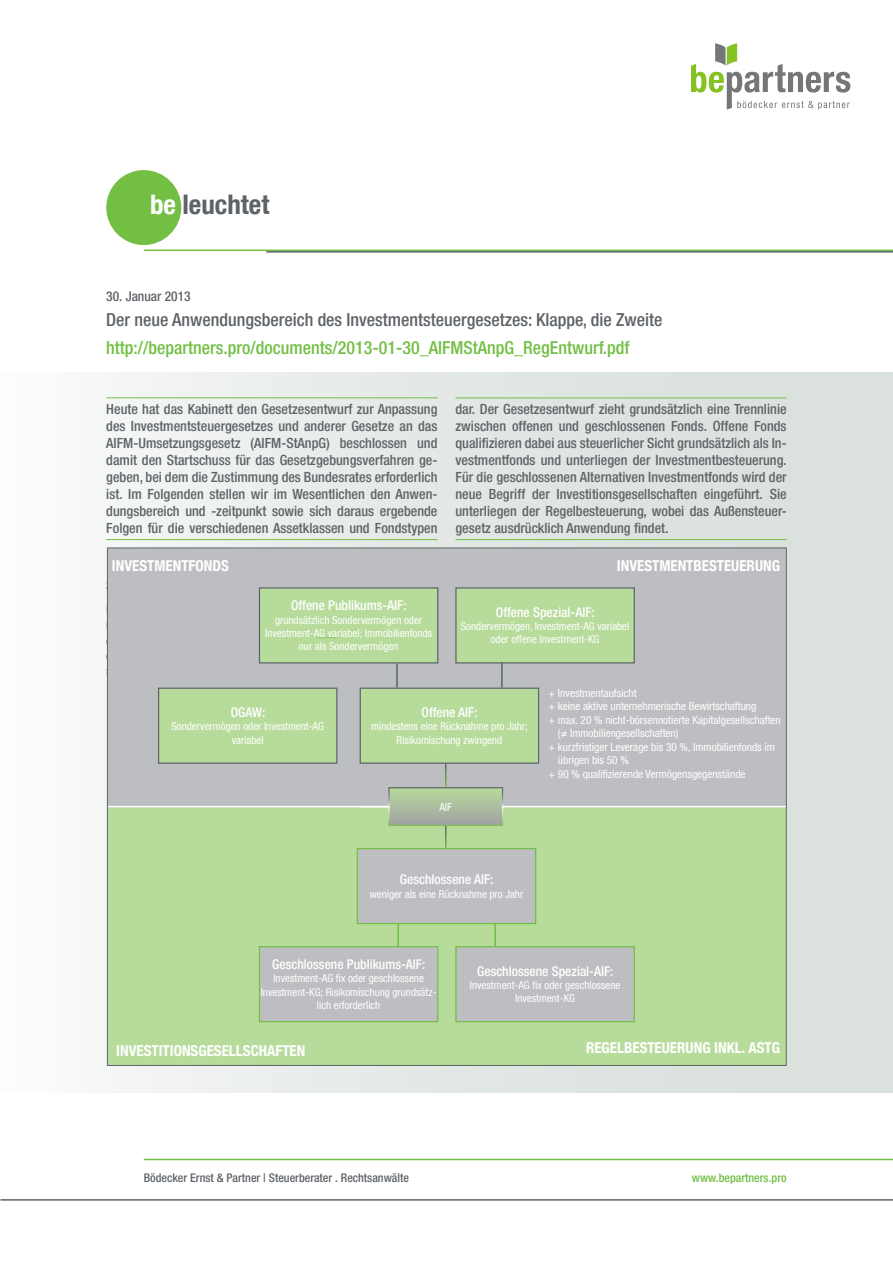
<style>
.page{position:relative;width:893px;height:1263px;background:#fff}
.page>*{position:absolute;margin:0;border:0;box-sizing:border-box;transform-origin:0 0}
.t1{font:700 condensed 27px "Helvetica Neue LT Com";color:#5e6368}
.t2{font:500 condensed 18px "Helvetica Neue LT Com";color:#5e6368}
.t3{font:500 condensed 18px "Helvetica Neue LT Com";color:#72bf44}
.t4{font:700 condensed 15px "Helvetica Neue LT Com";color:#fff}
.t5{font:500 condensed 14.1px/17px "Helvetica Neue LT Com";color:#5e6368;text-align:justify}
.t6{font:500 condensed 13.5px "Helvetica Neue LT Com";color:#fff}
.t7{font:500 condensed 13.5px "Helvetica Neue LT Com";color:#5e6368}
.t8{font:500 condensed 12px "Helvetica Neue LT Com";color:#5e6368}
.t9{font:500 condensed 12px "Helvetica Neue LT Com";color:#72bf44}
.t10{font:condensed 11.25px "Helvetica Neue LT Com";color:#fff}
.t11{font:condensed 10.95px/13.2px "Helvetica Neue LT Com";color:#fff;text-align:center}
.s1{color:#fff}
</style>
<div class="page">
<div style="left:107px;top:171px;width:73px;height:73px;background:#72bf44;border-radius:50%"></div>
<div style="left:106px;top:170px;width:75px;height:75px;border:2px solid #72bf44;border-radius:50%"></div>
<hr style="left:144px;top:249px;width:749px;height:2px;background:#72bf44">
<hr style="left:266px;top:251px;width:627px;height:2px;background:#5e6368">
<div style="left:0;top:372px;width:893px;height:721px;background:linear-gradient(to right,#f7f8f7,#d4dcd8)"></div>
<hr style="left:144px;top:1159px;width:749px;height:1px;background:#72bf44">
<hr style="left:0;top:1199px;width:893px;height:1px;background:#5e6368">
<svg style="left:691px;top:43px;width:159px;height:67px"></svg>
<hr style="left:106px;top:539px;width:331px;height:1px;background:#72bf44">
<hr style="left:106px;top:397px;width:331px;height:1px;background:#72bf44">
<hr style="left:455px;top:539px;width:332px;height:1px;background:#72bf44">
<hr style="left:455px;top:398px;width:332px;height:1px;background:#72bf44">
<div style="left:107px;top:548px;width:679px;height:259px;background:#bdbec1"></div>
<div style="left:107px;top:806px;width:680px;height:260px;background:#b7db9b;border:1px solid #5e6368"></div>
<svg style="left:445px;top:826px;width:1px;height:22px"></svg>
<hr style="left:108px;top:806px;width:678px;height:1px;background:#fff">
<svg style="left:445px;top:764px;width:1px;height:23px"></svg>
<svg style="left:390px;top:789px;width:111px;height:35px;background:#acbe9f"></svg>
<div style="left:357px;top:849px;width:179px;height:74px;background:#bdbec1"></div>
<div style="left:357px;top:848px;width:179px;height:76px;border:1px solid #72bf44"></div>
<div style="left:360px;top:688px;width:179px;height:75px;background:#b7db9b"></div>
<div style="left:360px;top:687px;width:179px;height:77px;border:1px solid #5e6368"></div>
<div style="left:159px;top:688px;width:178px;height:75px;background:#b7db9b"></div>
<div style="left:158px;top:687px;width:179px;height:77px;border:1px solid #5e6368"></div>
<div style="left:259px;top:947px;width:179px;height:75px;background:#bdbec1"></div>
<div style="left:259px;top:946px;width:179px;height:76px;border:1px solid #72bf44"></div>
<div style="left:456px;top:947px;width:178px;height:75px;background:#bdbec1"></div>
<div style="left:455px;top:946px;width:180px;height:76px;border:1px solid #72bf44"></div>
<div style="left:259px;top:588px;width:179px;height:75px;background:#b7db9b"></div>
<div style="left:259px;top:587px;width:179px;height:76px;border:1px solid #5e6368"></div>
<div style="left:456px;top:588px;width:178px;height:75px;background:#b7db9b"></div>
<div style="left:455px;top:587px;width:180px;height:76px;border:1px solid #5e6368"></div>
<svg style="left:317px;top:637px;width:20px;height:1px"></svg>
<hr style="left:396px;top:663px;width:2px;height:24px;background:#5e6368">
<svg style="left:398px;top:924px;width:1px;height:22px"></svg>
<hr style="left:494px;top:924px;width:2px;height:22px;background:#72bf44">
<hr style="left:501px;top:662px;width:2px;height:25px;background:#5e6368">
<h1 class="t1" style="left:150px;top:188px;width:121px"><span class="s1">BE</span> LEUCHTET</h1>
<p class="t7" style="left:106px;top:288px;width:86px">30. Januar 2013</p>
<p class="t2" style="left:106px;top:309px;width:558px">Der neue Anwendungsbereich des Investmentsteuergesetzes: Klappe, die Zweite</p>
<p class="t3" style="left:106px;top:337px;width:525px">http://bepartners.pro/documents/2013-01-30_AIFMStAnpG_RegEntwurf.pdf</p>
<p class="t5" style="left:106px;top:401px;width:333px">Heute hat das Kabinett den Gesetzesentwurf zur Anpassung des Investmentsteuergesetzes und anderer Gesetze an das AIFM-Umsetzungsgesetz (AIFM-StAnpG) beschlossen und damit den Startschuss für das Gesetzgebungsverfahren ge&shy;geben, bei dem die Zustimmung des Bundesrates erforderlich ist. Im Folgenden stellen wir im Wesentlichen den Anwen&shy;dungsbereich und -zeitpunkt sowie sich daraus ergebende Folgen für die verschiedenen Assetklassen und Fondstypen</p>
<p class="t5" style="left:455px;top:401px;width:333px">dar. Der Gesetzesentwurf zieht grundsätzlich eine Trennlinie zwischen offenen und geschlossenen Fonds. Offene Fonds qualifizieren dabei aus steuerlicher Sicht grundsätzlich als In&shy;vestmentfonds und unterliegen der Investmentbesteuerung.<br>Für die geschlossenen Alternativen Investmentfonds wird der neue Begriff der Investitionsgesellschaften eingeführt. Sie unterliegen der Regelbesteuerung, wobei das Außensteuer&shy;gesetz ausdrücklich Anwendung findet.</p>
<p class="t4" style="left:112px;top:556px;width:118px">INVESTMENTFONDS</p>
<p class="t4" style="left:617px;top:556px;width:165px">INVESTMENTBESTEUERUNG</p>
<p class="t6" style="left:291px;top:598px;width:117px">Offene Publikums-AIF:</p>
<p class="t11" style="left:265px;top:613px;width:168px">grundsätzlich Sondervermögen oder<br>Investment-AG variabel; Immobilienfonds nur als Sondervermögen</p>
<p class="t6" style="left:496px;top:604px;width:100px">Offene Spezial-AIF:</p>
<p class="t11" style="left:461px;top:620px;width:170px">Sondervermögen, Investment-AG variabel oder offene Investment-KG</p>
<p class="t6" style="left:231px;top:704px;width:36px">OGAW:</p>
<p class="t11" style="left:171px;top:720px;width:154px">Sondervermögen oder Investment-AG variabel</p>
<p class="t6" style="left:422px;top:704px;width:58px">Offene AIF:</p>
<p class="t11" style="left:371px;top:720px;width:158px">mindestens eine Rücknahme pro Jahr;<br>Risikomischung zwingend</p>
<p class="t11" style="left:439px;top:800px;width:14px">AIF</p>
<p class="t10" style="left:548px;top:686px;width:90px">+ Investmentaufsicht</p>
<p class="t10" style="left:548px;top:699px;width:209px">+ keine aktive unternehmerische Bewirtschaftung</p>
<p class="t10" style="left:548px;top:713px;width:234px">+ max. 20 % nicht-börsennotierte Kapitalgesellschaften</p>
<p class="t10" style="left:558px;top:726px;width:122px">(≠ Immobiliengesellschaften)</p>
<p class="t10" style="left:548px;top:740px;width:228px">+ kurzfristiger Leverage bis 30 %, Immobilienfonds im</p>
<p class="t10" style="left:558px;top:753px;width:72px">übrigen bis 50 %</p>
<p class="t10" style="left:548px;top:767px;width:199px">+ 90 % qualifizierende Vermögensgegenstände</p>
<p class="t6" style="left:400px;top:871px;width:95px">Geschlossene AIF:</p>
<p class="t11" style="left:370px;top:887px;width:155px">weniger als eine Rücknahme pro Jahr</p>
<p class="t6" style="left:272px;top:956px;width:155px">Geschlossene Publikums-AIF:</p>
<p class="t11" style="left:261px;top:972px;width:177px">Investment-AG fix oder geschlossene<br>Investment-KG; Risikomischung grundsätz&shy;lich erforderlich</p>
<p class="t6" style="left:477px;top:963px;width:138px">Geschlossene Spezial-AIF:</p>
<p class="t11" style="left:470px;top:978px;width:152px">Investment-AG fix oder geschlossene<br>Investment-KG</p>
<p class="t4" style="left:116px;top:1041px;width:191px">INVESTITIONSGESELLSCHAFTEN</p>
<p class="t4" style="left:586px;top:1039px;width:194px">REGELBESTEUERUNG INKL. ASTG</p>
<p class="t8" style="left:144px;top:1170px;width:267px">Bödecker Ernst &amp; Partner | Steuerberater . Rechtsanwälte</p>
<p class="t9" style="left:692px;top:1170px;width:96px">www.bepartners.pro</p>
</div>
